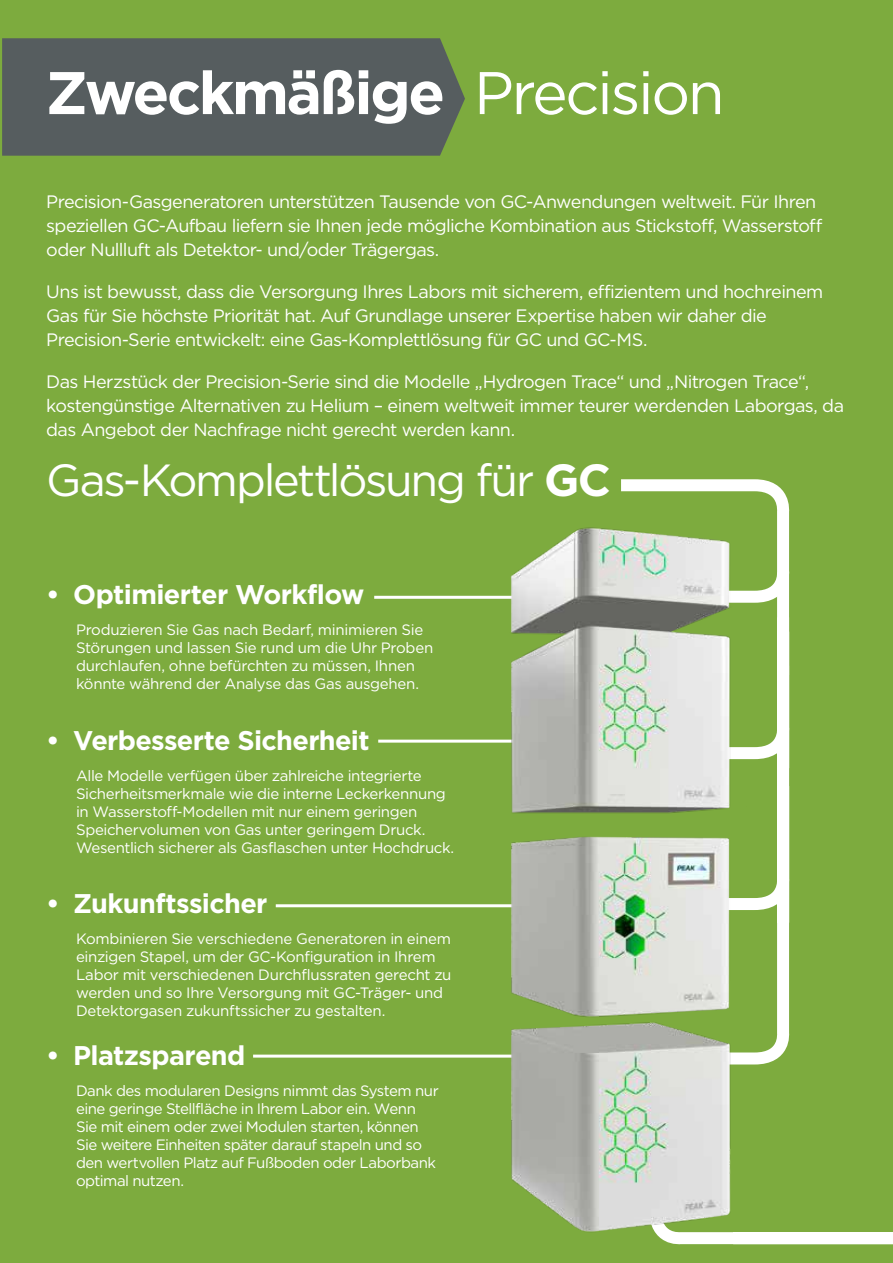
<style>
.page{position:relative;width:893px;height:1263px;background:#7dab3e}
.page>*{position:absolute;margin:0;border:0;box-sizing:border-box;transform-origin:0 0}
.t1{font:700 60px "Gotham";letter-spacing:-.04em;color:#fff}
.t2{font:45px "Gotham";letter-spacing:-.05em;color:#fff}
.t3{font:700 27px "Gotham";letter-spacing:-.025em;color:#fff}
.t4{font:18px/24px "Gotham";letter-spacing:-.03em;color:#fff}
.t5{font:15px/18px "Gotham";letter-spacing:-.025em;color:#fff}
.s1{font-weight:400}
.s2{font-weight:700}
</style>
<div class="page">
<div style="left:2px;top:38px;width:463px;height:118px;background:#565d5f"></div>
<svg style="left:374px;top:595px;width:123px;height:4px"></svg>
<svg style="left:253px;top:1054px;width:244px;height:4px"></svg>
<hr style="left:378px;top:740px;width:248px;height:3px;background:#fff">
<hr style="left:276px;top:904px;width:247px;height:3px;background:#fff">
<svg style="left:621px;top:479px;width:169px;height:175px"></svg>
<svg style="left:753px;top:654px;width:37px;height:411px"></svg>
<div style="left:777px;top:617px;width:12px;height:58px;background:#fff"></div>
<svg style="left:753px;top:560px;width:37px;height:49px"></svg>
<svg style="left:753px;top:716px;width:37px;height:49px"></svg>
<svg style="left:671px;top:1232px;width:222px;height:13px;background:#f4f8ef"></svg>
<img style="left:497px;top:492px;width:256px;height:751px">
<h1 class="t1" style="left:46px;top:58px;width:681px">Zweckmäßige <span class="s1">Precision</span></h1>
<p class="t4" style="left:46px;top:190px;width:777px">Precision-Gasgeneratoren unterstützen Tausende von GC-Anwendungen weltweit. Für Ihren speziellen GC-Aufbau liefern sie Ihnen jede mögliche Kombination aus Stickstoff, Wasserstoff oder Nullluft als Detektor- und/oder Trägergas.</p>
<p class="t4" style="left:46px;top:280px;width:778px">Uns ist bewusst, dass die Versorgung Ihres Labors mit sicherem, effizientem und hochreinem<br>Gas für Sie höchste Priorität hat. Auf Grundlage unserer Expertise haben wir daher die<br>Precision-Serie entwickelt: eine Gas-Komplettlösung für GC und GC-MS.</p>
<p class="t4" style="left:46px;top:370px;width:799px">Das Herzstück der Precision-Serie sind die Modelle „Hydrogen Trace“ und „Nitrogen Trace“, kostengünstige Alternativen zu Helium – einem weltweit immer teurer werdenden Laborgas, da das Angebot der Nachfrage nicht gerecht werden kann.</p>
<h2 class="t2" style="left:46px;top:455px;width:566px">Gas-Komplettlösung für <span class="s2">GC</span></h2>
<h3 class="t3" style="left:46px;top:579px;width:320px">• Optimierter Workflow</h3>
<p class="t5" style="left:76px;top:620px;width:359px">Produzieren Sie Gas nach Bedarf, minimieren Sie Störungen und lassen Sie rund um die Uhr Proben durchlaufen, ohne befürchten zu müssen, Ihnen könnte während der Analyse das Gas ausgehen.</p>
<h3 class="t3" style="left:46px;top:725px;width:325px">• Verbesserte Sicherheit</h3>
<p class="t5" style="left:76px;top:766px;width:380px">Alle Modelle verfügen über zahlreiche integrierte Sicherheitsmerkmale wie die interne Leckerkennung in Wasserstoff-Modellen mit nur einem geringen Speichervolumen von Gas unter geringem Druck.<br>Wesentlich sicherer als Gasflaschen unter Hochdruck.</p>
<h3 class="t3" style="left:46px;top:888px;width:223px">• Zukunftssicher</h3>
<p class="t5" style="left:76px;top:929px;width:377px">Kombinieren Sie verschiedene Generatoren in einem einzigen Stapel, um der GC-Konfiguration in Ihrem Labor mit verschiedenen Durchflussraten gerecht zu werden und so Ihre Versorgung mit GC-Träger- und Detektorgasen zukunftssicher zu gestalten.</p>
<h3 class="t3" style="left:46px;top:1040px;width:201px">• Platzsparend</h3>
<p class="t5" style="left:76px;top:1081px;width:364px">Dank des modularen Designs nimmt das System nur eine geringe Stellfläche in Ihrem Labor ein. Wenn Sie mit einem oder zwei Modulen starten, können Sie weitere Einheiten später darauf stapeln und so den wertvollen Platz auf Fußboden oder Laborbank optimal nutzen.</p>
</div>
